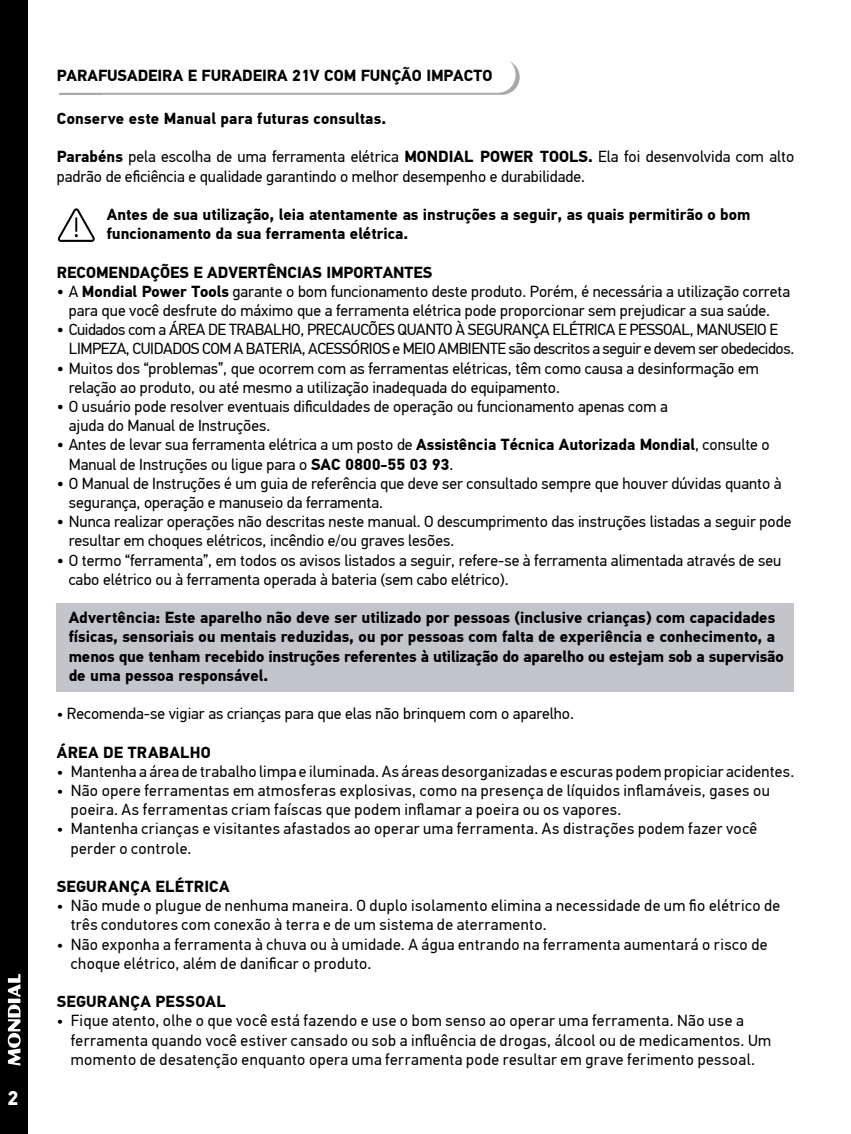
<style>
.page{position:relative;width:851px;height:1134px;background:#fff}
.page>*{position:absolute;margin:0;border:0;box-sizing:border-box;transform-origin:0 0}
.t1{font:700 20px "PF Din Text Pro";color:#fff}
.t2{font:16px/19.2px "PF Din Text Pro";color:#000}
.t3{font:700 16px/19.2px "PF Din Text Pro";color:#000}
.t4{font:16px/19.2px "PF Din Text Pro";letter-spacing:.025em;color:#000}
.t5{font:16px/19.2px "PF Din Text Pro";letter-spacing:.03em;color:#000}
.t6{font:16px/19.2px "PF Din Text Pro";letter-spacing:-.025em;color:#000}
.t7{font:700 16px "PF Din Text Pro";letter-spacing:.02em;color:#000}
.s1{font-weight:700}
.s2{font-family:"PT Sans"}
</style>
<div class="page">
<div style="left:0;top:0;width:28px;height:1134px;background:#000"></div>
<svg style="left:8px;top:974px;width:13px;height:91px"></svg>
<div style="left:57px;top:604px;width:737px;height:88px;background:#c3c5ca"></div>
<div style="left:64px;top:60px;width:455px;height:35px;background:#a6a9ac;border-radius:18px"></div>
<div style="left:60px;top:57px;width:455px;height:36px;background:#fff;border-radius:18px"></div>
<div style="left:60px;top:60px;width:42px;height:35px;background:#a6a9ac"></div>
<svg style="left:59px;top:60px;width:43px;height:33px"></svg>
<svg style="left:58px;top:208px;width:37px;height:34px"></svg>
<p class="t1" style="left:7px;top:1086px;width:13px">2</p>
<p class="t3" style="left:57px;top:66px;width:437px">PARAFUSADEIRA E FURADEIRA 21V COM FUNÇÃO IMPACTO</p>
<p class="t3" style="left:57px;top:109px;width:331px">Conserve este Manual para futuras consultas.</p>
<p class="t2" style="left:57px;top:147px;width:739px"><span class="s1">Parabéns</span> pela escolha de uma ferramenta elétrica <span class="s1">MONDIAL POWER TOOLS.</span> Ela foi desenvolvida com alto padrão de eficiência e qualidade garantindo o melhor desempenho e durabilidade.</p>
<p class="t3" style="left:107px;top:205px;width:645px">Antes de sua utilização, leia atentamente as instruções a seguir, as quais permitirão o bom funcionamento da sua ferramenta elétrica.</p>
<p class="t3" style="left:57px;top:263px;width:377px">RECOMENDAÇÕES E ADVERTÊNCIAS IMPORTANTES</p>
<p class="t2" style="left:57px;top:282px;width:734px;text-align:center"><span class="s2">•</span> A <span class="s1">Mondial Power Tools</span> garante o bom funcionamento deste produto. Porém, é necessária a utilização correta para que você desfrute do máximo que a ferramenta elétrica pode proporcionar sem prejudicar a sua saúde.</p>
<p class="t6" style="left:69px;top:320px;width:727px;text-indent:-12px"><span class="s2">•</span> Cuidados com a ÁREA DE TRABALHO, PRECAUCÕES QUANTO À SEGURANÇA ELÉTRICA E PESSOAL, MANUSEIO E<br>LIMPEZA, CUIDADOS COM A BATERIA, ACESSÓRIOS e MEIO AMBIENTE são descritos a seguir e devem ser obedecidos.</p>
<p class="t2" style="left:69px;top:359px;width:691px;text-indent:-12px"><span class="s2">•</span> Muitos dos “problemas”, que ocorrem com as ferramentas elétricas, têm como causa a desinformação em relação ao produto, ou até mesmo a utilização inadequada do equipamento.</p>
<p class="t2" style="left:69px;top:397px;width:600px;text-indent:-12px"><span class="s2">•</span> O usuário pode resolver eventuais dificuldades de operação ou funcionamento apenas com a ajuda do Manual de Instruções.</p>
<p class="t2" style="left:69px;top:435px;width:702px;text-indent:-12px"><span class="s2">•</span> Antes de levar sua ferramenta elétrica a um posto de <span class="s1">Assistência Técnica Autorizada Mondial</span>, consulte o<br>Manual de Instruções ou ligue para o <span class="s1">SAC 0800-55 03 93</span>.</p>
<p class="t2" style="left:69px;top:474px;width:714px;text-indent:-12px"><span class="s2">•</span> O Manual de Instruções é um guia de referência que deve ser consultado sempre que houver dúvidas quanto à segurança, operação e manuseio da ferramenta.</p>
<p class="t2" style="left:69px;top:512px;width:724px;text-indent:-12px"><span class="s2">•</span> Nunca realizar operações não descritas neste manual. O descumprimento das instruções listadas a seguir pode resultar em choques elétricos, incêndio e/ou graves lesões.</p>
<p class="t2" style="left:69px;top:551px;width:714px;text-indent:-12px"><span class="s2">•</span> O termo “ferramenta”, em todos os avisos listados a seguir, refere-se à ferramenta alimentada através de seu cabo elétrico ou à ferramenta operada à bateria (sem cabo elétrico).</p>
<p class="t3" style="left:69px;top:608px;width:716px">Advertência: Este aparelho não deve ser utilizado por pessoas (inclusive crianças) com capacidades físicas, sensoriais ou mentais reduzidas, ou por pessoas com falta de experiência e conhecimento, a menos que tenham recebido instruções referentes à utilização do aparelho ou estejam sob a supervisão de uma pessoa responsável.</p>
<p class="t2" style="left:57px;top:704px;width:518px">• Recomenda-se vigiar as crianças para que elas não brinquem com o aparelho.</p>
<p class="t3" style="left:57px;top:743px;width:156px">ÁREA DE TRABALHO</p>
<p class="t2" style="left:57px;top:762px;width:739px">• Mantenha a área de trabalho limpa e iluminada. As áreas desorganizadas e escuras podem propiciar acidentes.</p>
<p class="t4" style="left:71px;top:781px;width:700px;text-indent:-14px">• Não opere ferramentas em atmosferas explosivas, como na presença de líquidos inflamáveis, gases ou poeira. As ferramentas criam faíscas que podem inflamar a poeira ou os vapores.</p>
<p class="t4" style="left:71px;top:819px;width:688px;text-indent:-14px">• Mantenha crianças e visitantes afastados ao operar uma ferramenta. As distrações podem fazer você perder o controle.</p>
<p class="t3" style="left:57px;top:877px;width:174px">SEGURANÇA ELÉTRICA</p>
<p class="t4" style="left:71px;top:896px;width:711px;text-indent:-14px">• Não mude o plugue de nenhuma maneira. O duplo isolamento elimina a necessidade de um fio elétrico de três condutores com conexão à terra e de um sistema de aterramento.</p>
<p class="t4" style="left:71px;top:935px;width:698px;text-indent:-14px">• Não exponha a ferramenta à chuva ou à umidade. A água entrando na ferramenta aumentará o risco de choque elétrico, além de danificar o produto.</p>
<p class="t7" style="left:57px;top:992px;width:170px">SEGURANÇA PESSOAL</p>
<p class="t5" style="left:71px;top:1011px;width:702px;text-indent:-14px">• Fique atento, olhe o que você está fazendo e use o bom senso ao operar uma ferramenta. Não use a ferramenta quando você estiver cansado ou sob a influência de drogas, álcool ou de medicamentos. Um momento de desatenção enquanto opera uma ferramenta pode resultar em grave ferimento pessoal.</p>
</div>
